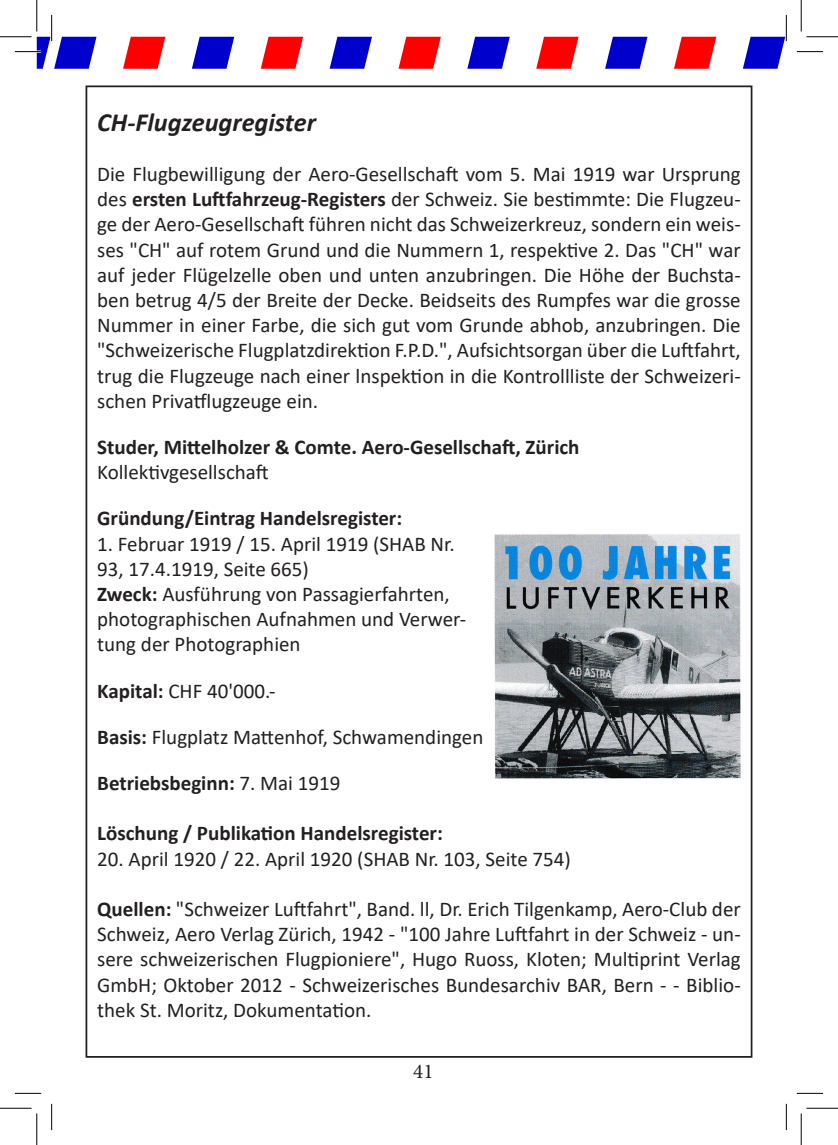
<style>
.page{position:relative;width:838px;height:1145px;background:#fff}
.page>*{position:absolute;margin:0;border:0;box-sizing:border-box;transform-origin:0 0}
.t1{font:italic 700 26.25px "Calibri";color:#231f20}
.t2{font:21px/25.2px "Calibri";color:#231f20;text-align:justify}
.t3{font:700 21px "Calibri";color:#231f20}
.t4{font:21px "Minion Pro";color:#231f20}
.s1{font-weight:700}
.s2{font-weight:400}
</style>
<div class="page">
<img style="left:494px;top:534px;width:247px;height:250px">
<svg style="left:123px;top:37px;width:42px;height:32px"></svg>
<svg style="left:192px;top:37px;width:42px;height:32px"></svg>
<svg style="left:261px;top:37px;width:42px;height:32px"></svg>
<svg style="left:329px;top:37px;width:43px;height:32px"></svg>
<svg style="left:398px;top:37px;width:43px;height:32px"></svg>
<svg style="left:467px;top:37px;width:42px;height:32px"></svg>
<svg style="left:536px;top:37px;width:42px;height:32px"></svg>
<svg style="left:605px;top:37px;width:42px;height:32px"></svg>
<svg style="left:674px;top:37px;width:42px;height:32px"></svg>
<svg style="left:796px;top:51px;width:27px;height:1px"></svg>
<svg style="left:15px;top:1093px;width:26px;height:1px"></svg>
<svg style="left:796px;top:1093px;width:27px;height:1px"></svg>
<svg style="left:15px;top:15px;width:81px;height:54px"></svg>
<svg style="left:51px;top:1104px;width:1px;height:26px"></svg>
<svg style="left:742px;top:15px;width:45px;height:54px"></svg>
<svg style="left:786px;top:1104px;width:1px;height:26px"></svg>
<hr style="left:0;top:36px;width:32px;height:2px;background:#fff">
<hr style="left:36px;top:0;width:2px;height:31px;background:#fff">
<hr style="left:0;top:36px;width:32px;height:1px;background:#000">
<hr style="left:806px;top:36px;width:31px;height:1px;background:#000">
<hr style="left:0;top:1108px;width:32px;height:1px;background:#000">
<hr style="left:806px;top:1108px;width:31px;height:1px;background:#000">
<hr style="left:36px;top:0;width:1px;height:31px;background:#000">
<hr style="left:36px;top:1113px;width:1px;height:32px;background:#000">
<hr style="left:800px;top:0;width:1px;height:31px;background:#000">
<hr style="left:800px;top:1113px;width:1px;height:32px;background:#000">
<p class="t1" style="left:97px;top:103px;width:220px">CH-Flugzeugregister</p>
<p class="t2" style="left:97px;top:161px;width:645px">Die Flugbewilligung der Aero-Gesellschaft vom 5. Mai 1919 war Ursprung des <span class="s1">ersten Luftfahrzeug-Registers</span> der Schweiz. Sie bestimmte: Die Flugzeu&shy;ge der Aero-Gesellschaft führen nicht das Schweizerkreuz, sondern ein weis&shy;ses "CH" auf rotem Grund und die Nummern 1, respektive 2. Das "CH" war auf jeder Flügelzelle oben und unten anzubringen. Die Höhe der Buchsta&shy;ben betrug 4/5 der Breite der Decke. Beidseits des Rumpfes war die grosse Nummer in einer Farbe, die sich gut vom Grunde abhob, anzubringen. Die "Schweizerische Flugplatzdirektion F.P.D.", Aufsichtsorgan über die Luftfahrt, trug die Flugzeuge nach einer lnspektion in die Kontrollliste der Schweizeri&shy;schen Privatflugzeuge ein.</p>
<p class="t3" style="left:97px;top:432px;width:484px">Studer, Mittelholzer &amp; Comte. Aero-Gesellschaft, Zürich</p>
<p class="t2" style="left:97px;top:459px;width:173px">Kollektivgesellschaft</p>
<p class="t3" style="left:97px;top:504px;width:306px">Gründung/Eintrag Handelsregister:</p>
<p class="t2" style="left:97px;top:530px;width:359px">1. Februar 1919 / 15. April 1919 (SHAB Nr.<br>93, 17.4.1919, Seite 665)</p>
<p class="t2" style="left:97px;top:581px;width:370px;text-align:left"><span class="s1">Zweck:</span> Ausführung von Passagierfahrten, photographischen Aufnahmen und Verwer&shy;tung der Photographien</p>
<p class="t2" style="left:97px;top:677px;width:180px"><span class="s1">Kapital:</span> CHF 40'000.-</p>
<p class="t2" style="left:97px;top:724px;width:387px"><span class="s1">Basis:</span> Flugplatz Mattenhof, Schwamendingen</p>
<p class="t3" style="left:97px;top:768px;width:245px">Betriebsbeginn: <span class="s2">7. Mai 1919</span></p>
<p class="t3" style="left:97px;top:819px;width:347px">Löschung / Publikation Handelsregister:</p>
<p class="t2" style="left:97px;top:845px;width:475px">20. April 1920 / 22. April 1920 (SHAB Nr. 103, Seite 754)</p>
<p class="t2" style="left:97px;top:896px;width:645px"><span class="s1">Quellen:</span> "Schweizer Luftfahrt", Band. ll, Dr. Erich Tilgenkamp, Aero-Club der Schweiz, Aero Verlag Zürich, 1942 - "100 Jahre Luftfahrt in der Schweiz - un&shy;sere schweizerischen Flugpioniere", Hugo Ruoss, Kloten; Multiprint Verlag GmbH; Oktober 2012 - Schweizerisches Bundesarchiv BAR, Bern - - Biblio&shy;thek St. Moritz, Dokumentation.</p>
<p class="t4" style="left:413px;top:1057px;width:22px">41</p>
</div>
